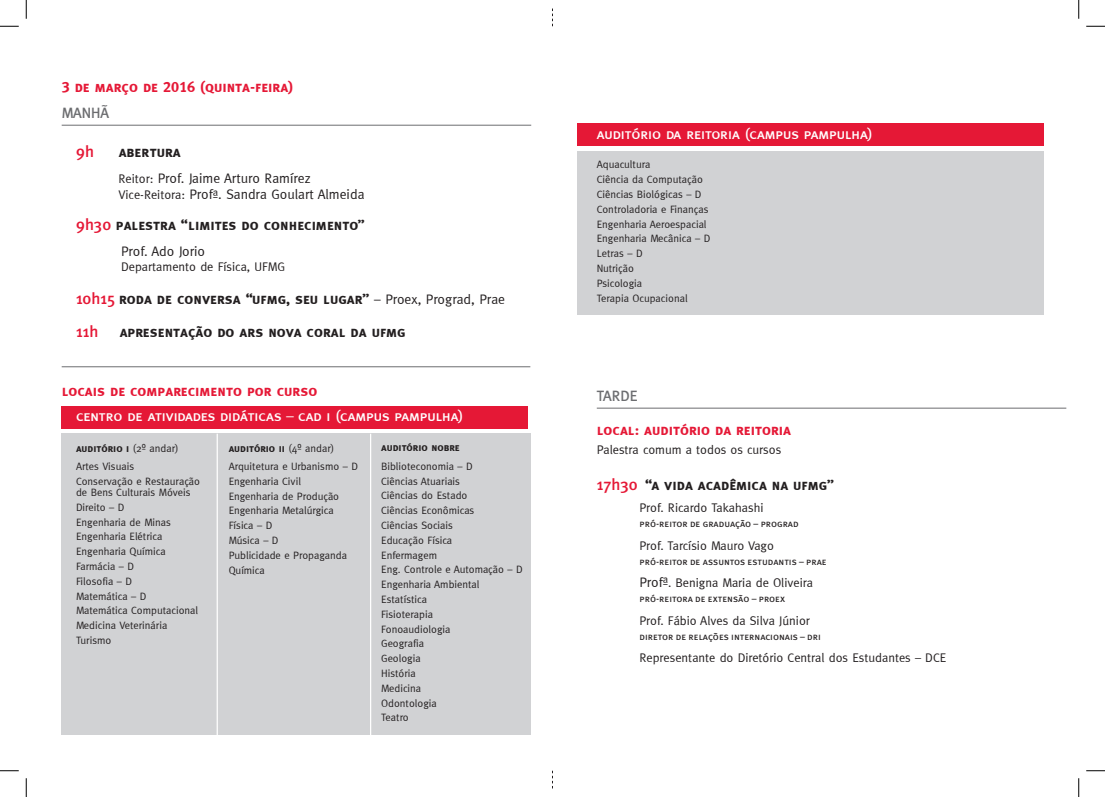
<style>
.page{position:relative;width:1105px;height:797px;background:#fff}
.page>*{position:absolute;margin:0;border:0;box-sizing:border-box;transform-origin:0 0}
.t1{font:500 16.25px "Meta Plus";color:#e51836}
.t2{font:15px "Meta Bold Caps";color:#231f20}
.t3{font:15px "Meta Bold Caps";color:#e51836}
.t4{font:500 15px "Meta Caps";color:#fff}
.t5{font:500 15px "Meta Caps";color:#6c6d70}
.t6{font:13.75px "Meta";color:#231f20}
.t7{font:12.5px "Meta";color:#231f20}
.t8{font:10.62px/11.2px "Meta";color:#231f20}
.t9{font:10.62px "Meta Bold Caps";color:#231f20}
.t10{font:10px "Meta Plus Book Caps";color:#231f20}
.s1{font-size:12.5px}
.s2{font-family:"Meta Plus";font-weight:500;font-size:16.25px;color:#e51836}
.s3{font-family:"Meta";font-size:13.75px}
.s4{font-family:"Meta"}
.s5{font-size:13.75px}
</style>
<div class="page">
<div style="left:62px;top:433px;width:469px;height:302px;background:#d1d2d4"></div>
<div style="left:62px;top:406px;width:466px;height:22px;background:#e51836"></div>
<div style="left:577px;top:151px;width:466px;height:164px;background:#d1d2d4"></div>
<div style="left:577px;top:124px;width:466px;height:22px;background:#e51836"></div>
<hr style="left:597px;top:408px;width:469px;height:1px;background:#6c6d70">
<hr style="left:62px;top:125px;width:469px;height:1px;background:#6c6d70">
<hr style="left:217px;top:433px;width:1px;height:312px;background:#fff">
<hr style="left:370px;top:433px;width:1px;height:312px;background:#fff">
<hr style="left:62px;top:366px;width:468px;height:1px;background:#6c6d70">
<svg style="left:552px;top:9px;width:1px;height:17px"></svg>
<svg style="left:552px;top:770px;width:1px;height:18px"></svg>
<svg style="left:0;top:25px;width:19px;height:2px"></svg>
<svg style="left:1086px;top:25px;width:19px;height:2px"></svg>
<svg style="left:0;top:770px;width:19px;height:1px"></svg>
<svg style="left:1086px;top:770px;width:19px;height:1px"></svg>
<svg style="left:25px;top:0;width:2px;height:19px"></svg>
<svg style="left:25px;top:778px;width:2px;height:19px"></svg>
<svg style="left:1078px;top:0;width:1px;height:19px"></svg>
<svg style="left:1078px;top:778px;width:1px;height:19px"></svg>
<p class="t3" style="left:62px;top:78px;width:233px">3 de março de 2016 (quinta-feira)</p>
<p class="t5" style="left:62px;top:104px;width:49px">MANHÃ</p>
<p class="t1" style="left:76px;top:142px;width:19px">9h</p>
<p class="t2" style="left:119px;top:143px;width:64px">abertura</p>
<p class="t6" style="left:119px;top:170px;width:193px"><span class="s1">Reitor:</span> Prof. Jaime Arturo Ramírez</p>
<p class="t6" style="left:119px;top:187px;width:247px"><span class="s1">Vice-Reitora:</span> Profª. Sandra Goulart Almeida</p>
<p class="t2" style="left:76px;top:216px;width:290px"><span class="s2">9h30</span> palestra “limites do conhecimento”</p>
<p class="t6" style="left:121px;top:243px;width:86px">Prof. Ado Jorio</p>
<p class="t7" style="left:121px;top:259px;width:165px">Departamento de Física, UFMG</p>
<p class="t2" style="left:76px;top:290px;width:430px"><span class="s2">10h15</span> roda de conversa “ufmg, seu lugar” <span class="s3">– Proex, Prograd, Prae</span></p>
<p class="t1" style="left:76px;top:322px;width:24px">11h</p>
<p class="t2" style="left:120px;top:323px;width:287px">apresentação do ars nova coral da ufmg</p>
<p class="t3" style="left:62px;top:382px;width:257px">locais de comparecimento por curso</p>
<p class="t4" style="left:76px;top:407px;width:389px">centro de atividades didáticas – cad i (campus pampulha)</p>
<p class="t9" style="left:76px;top:442px;width:104px">auditório i <span class="s4">(2º andar)</span></p>
<p class="t8" style="left:76px;top:460px;width:60px">Artes Visuais</p>
<p class="t8" style="left:76px;top:475px;width:125px">Conservação e Restauração de Bens Culturais Móveis</p>
<p class="t8" style="left:76px;top:501px;width:50px">Direito – D</p>
<p class="t8" style="left:76px;top:516px;width:96px">Engenharia de Minas</p>
<p class="t8" style="left:76px;top:531px;width:88px">Engenharia Elétrica</p>
<p class="t8" style="left:76px;top:545px;width:91px">Engenharia Química</p>
<p class="t8" style="left:76px;top:560px;width:60px">Farmácia – D</p>
<p class="t8" style="left:76px;top:575px;width:58px">Filosofia – D</p>
<p class="t8" style="left:76px;top:590px;width:72px">Matemática – D</p>
<p class="t8" style="left:76px;top:605px;width:124px">Matemática Computacional</p>
<p class="t8" style="left:76px;top:619px;width:93px">Medicina Veterinária</p>
<p class="t8" style="left:76px;top:634px;width:37px">Turismo</p>
<p class="t9" style="left:229px;top:442px;width:107px">auditório ii <span class="s4">(4º andar)</span></p>
<p class="t8" style="left:229px;top:460px;width:131px">Arquitetura e Urbanismo – D</p>
<p class="t8" style="left:229px;top:475px;width:74px">Engenharia Civil</p>
<p class="t8" style="left:229px;top:490px;width:112px">Engenharia de Produção</p>
<p class="t8" style="left:229px;top:505px;width:107px">Engenharia Metalúrgica</p>
<p class="t8" style="left:229px;top:519px;width:45px">Física – D</p>
<p class="t8" style="left:229px;top:534px;width:51px">Música – D</p>
<p class="t8" style="left:229px;top:549px;width:120px">Publicidade e Propaganda</p>
<p class="t8" style="left:229px;top:564px;width:38px">Química</p>
<p class="t9" style="left:381px;top:441px;width:80px">auditório nobre</p>
<p class="t8" style="left:381px;top:460px;width:93px">Biblioteconomia – D</p>
<p class="t8" style="left:381px;top:475px;width:80px">Ciências Atuariais</p>
<p class="t8" style="left:381px;top:490px;width:88px">Ciências do Estado</p>
<p class="t8" style="left:381px;top:504px;width:95px">Ciências Econômicas</p>
<p class="t8" style="left:381px;top:519px;width:73px">Ciências Sociais</p>
<p class="t8" style="left:381px;top:534px;width:72px">Educação Física</p>
<p class="t8" style="left:381px;top:549px;width:57px">Enfermagem</p>
<p class="t8" style="left:381px;top:564px;width:143px">Eng. Controle e Automação – D</p>
<p class="t8" style="left:381px;top:578px;width:100px">Engenharia Ambiental</p>
<p class="t8" style="left:381px;top:593px;width:47px">Estatística</p>
<p class="t8" style="left:381px;top:608px;width:53px">Fisioterapia</p>
<p class="t8" style="left:381px;top:623px;width:71px">Fonoaudiologia</p>
<p class="t8" style="left:381px;top:638px;width:44px">Geografia</p>
<p class="t8" style="left:381px;top:652px;width:41px">Geologia</p>
<p class="t8" style="left:381px;top:667px;width:36px">História</p>
<p class="t8" style="left:381px;top:682px;width:41px">Medicina</p>
<p class="t8" style="left:381px;top:697px;width:57px">Odontologia</p>
<p class="t8" style="left:381px;top:712px;width:29px">Teatro</p>
<p class="t4" style="left:597px;top:125px;width:277px">auditório da reitoria (campus pampulha)</p>
<p class="t8" style="left:597px;top:159px;width:55px">Aquacultura</p>
<p class="t8" style="left:597px;top:174px;width:108px">Ciência da Computação</p>
<p class="t8" style="left:597px;top:188px;width:106px">Ciências Biológicas – D</p>
<p class="t8" style="left:597px;top:203px;width:113px">Controladoria e Finanças</p>
<p class="t8" style="left:597px;top:218px;width:111px">Engenharia Aeroespacial</p>
<p class="t8" style="left:597px;top:233px;width:115px">Engenharia Mecânica – D</p>
<p class="t8" style="left:597px;top:248px;width:47px">Letras – D</p>
<p class="t8" style="left:597px;top:262px;width:39px">Nutrição</p>
<p class="t8" style="left:597px;top:277px;width:47px">Psicologia</p>
<p class="t8" style="left:597px;top:292px;width:92px">Terapia Ocupacional</p>
<p class="t5" style="left:597px;top:387px;width:42px">TARDE</p>
<p class="t3" style="left:597px;top:421px;width:196px">local: auditório da reitoria</p>
<p class="t7" style="left:597px;top:442px;width:186px">Palestra comum a todos os cursos</p>
<p class="t2" style="left:597px;top:475px;width:239px"><span class="s2">17h30</span> “a vida acadêmica na ufmg”</p>
<p class="t7" style="left:639px;top:500px;width:126px">Prof. Ricardo Takahashi</p>
<p class="t10" style="left:639px;top:518px;width:161px">pró-reitor de graduação – prograd</p>
<p class="t7" style="left:639px;top:538px;width:136px">Prof. Tarcísio Mauro Vago</p>
<p class="t10" style="left:639px;top:555px;width:189px">pró-reitor de assuntos estudantis – prae</p>
<p class="t7" style="left:639px;top:575px;width:175px"><span class="s5">Profª</span>. Benigna Maria de Oliveira</p>
<p class="t10" style="left:639px;top:593px;width:147px">pró-reitora de extensão – proex</p>
<p class="t7" style="left:639px;top:613px;width:172px">Prof. Fábio Alves da Silva Júnior</p>
<p class="t10" style="left:639px;top:630px;width:183px">diretor de relações internacionais – dri</p>
<p class="t7" style="left:639px;top:650px;width:308px">Representante do Diretório Central dos Estudantes – DCE</p>
</div>
